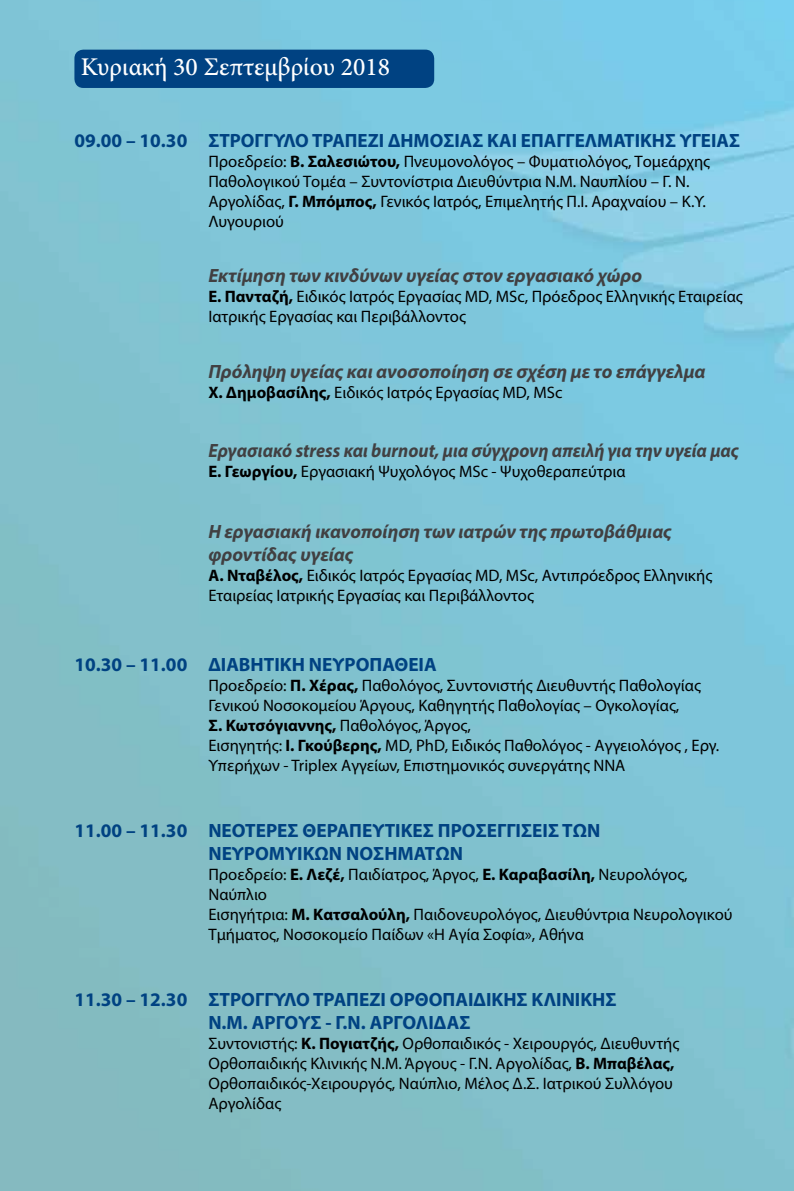
<style>
.page{position:relative;width:794px;height:1191px;background:#fff}
.page>*{position:absolute;margin:0;border:0;box-sizing:border-box;transform-origin:0 0}
.t1{font:500 25.55px "Minion Pro";color:#fff}
.t2{font:700 19.25px/23.1px "Myriad Pro";color:#004282;text-align:center}
.t3{font:italic 700 19.25px/23.1px "Myriad Pro";color:#414042}
.t4{font:italic 700 19.25px "Myriad Pro";color:#414042;scale:.94 1}
.t5{font:16.62px/19.9px "Myriad Pro";color:#000}
.s1{font-weight:700}
</style>
<div class="page">
<img style="left:0;top:0;width:794px;height:1191px">
<div style="left:74px;top:50px;width:360px;height:38px;background:#004282;border-radius:9px"></div>
<h1 class="t1" style="left:81px;top:50px;width:311px">Κυριακή 30 Σεπτεμβρίου 2018</h1>
<p class="t2" style="left:74px;top:128px;width:667px">09.00 – 10.30 ΣΤΡΟΓΓΥΛΟ ΤΡΑΠΕΖΙ ΔΗΜΟΣΙΑΣ ΚΑΙ ΕΠΑΓΓΕΛΜΑΤΙΚΗΣ ΥΓΕΙΑΣ</p>
<p class="t5" style="left:208px;top:151px;width:503px">Προεδρείο: <span class="s1">Β. Σαλεσιώτου,</span> Πνευμονολόγος – Φυματιολόγος, Τομεάρχης Παθολογικού Τομέα – Συντονίστρια Διευθύντρια Ν.Μ. Ναυπλίου – Γ. Ν.<br>Αργολίδας, <span class="s1">Γ. Μπόμπος,</span> Γενικός Ιατρός, Επιμελητής Π.Ι. Αραχναίου – Κ.Υ.<br>Λυγουριού</p>
<p class="t3" style="left:208px;top:263px;width:435px">Εκτίμηση των κινδύνων υγείας στον εργασιακό χώρο</p>
<p class="t5" style="left:208px;top:286px;width:536px"><span class="s1">Ε. Πανταζή,</span> Ειδικός Ιατρός Εργασίας MD, MSc, Πρόεδρος Ελληνικής Εταιρείας<br>Ιατρικής Εργασίας και Περιβάλλοντος</p>
<p class="t3" style="left:208px;top:359px;width:499px">Πρόληψη υγείας και ανοσοποίηση σε σχέση με το επάγγελμα</p>
<p class="t5" style="left:208px;top:382px;width:356px"><span class="s1">Χ. Δημοβασίλης,</span> Ειδικός Ιατρός Εργασίας MD, MSc</p>
<p class="t4" style="left:208px;top:437px;width:566px">Εργασιακό stress και burnout, μια σύγχρονη απειλή για την υγεία μας</p>
<p class="t5" style="left:208px;top:461px;width:419px"><span class="s1">Ε. Γεωργίου,</span> Εργασιακή Ψυχολόγος MSc - Ψυχοθεραπεύτρια</p>
<p class="t3" style="left:208px;top:519px;width:465px">Η εργασιακή ικανοποίηση των ιατρών της πρωτοβάθμιας φροντίδας υγείας</p>
<p class="t5" style="left:208px;top:565px;width:505px"><span class="s1">Α. Νταβέλος,</span> Ειδικός Ιατρός Εργασίας MD, MSc, Αντιπρόεδρος Ελληνικής<br>Εταιρείας Ιατρικής Εργασίας και Περιβάλλοντος</p>
<p class="t2" style="left:74px;top:652px;width:364px">10.30 – 11.00 ΔΙΑΒΗΤΙΚΗ ΝΕΥΡΟΠΑΘΕΙΑ</p>
<p class="t5" style="left:208px;top:675px;width:512px">Προεδρείο: <span class="s1">Π. Χέρας,</span> Παθολόγος, Συντονιστής Διευθυντής Παθολογίας Γενικού Νοσοκομείου Άργους, Καθηγητής Παθολογίας – Ογκολογίας,<br><span class="s1">Σ. Κωτσόγιαννης,</span> Παθολόγος, Άργος,<br>Εισηγητής: <span class="s1">Ι. Γκούβερης,</span> MD, PhD, Ειδικός Παθολόγος - Αγγειολόγος , Εργ.<br>Υπερήχων - Triplex Αγγείων, Επιστημονικός συνεργάτης ΝΝΑ</p>
<p class="t2" style="left:74px;top:818px;width:527px">11.00 – 11.30 ΝΕΟΤΕΡΕΣ ΘΕΡΑΠΕΥΤΙΚΕΣ ΠΡΟΣΕΓΓΙΣΕΙΣ ΤΩΝ<br>ΝΕΥΡΟΜΥΙΚΩΝ ΝΟΣΗΜΑΤΩΝ</p>
<p class="t5" style="left:208px;top:864px;width:526px">Προεδρείο: <span class="s1">Ε. Λεζέ,</span> Παιδίατρος, Άργος, <span class="s1">Ε. Καραβασίλη,</span> Νευρολόγος, Ναύπλιο<br>Εισηγήτρια: <span class="s1">M. Κατσαλούλη,</span> Παιδονευρολόγος, Διευθύντρια Νευρολογικού Τμήματος, Νοσοκομείο Παίδων «Η Αγία Σοφία», Αθήνα</p>
<p class="t2" style="left:208px;top:987px;width:410px;text-align:left;text-indent:-134px">11.30 – 12.30 ΣΤΡΟΓΓΥΛΟ ΤΡΑΠΕΖΙ ΟΡΘΟΠΑΙΔΙΚΗΣ ΚΛΙΝΙΚΗΣ<br>Ν.Μ. ΑΡΓΟΥΣ - Γ.Ν. ΑΡΓΟΛΙΔΑΣ</p>
<p class="t5" style="left:208px;top:1033px;width:472px">Συντονιστής: <span class="s1">Κ. Πογιατζής,</span> Ορθοπαιδικός - Χειρουργός, Διευθυντής Ορθοπαιδικής Κλινικής Ν.Μ. Άργους - Γ.Ν. Αργολίδας, <span class="s1">Β. Μπαβέλας, </span>Ορθοπαιδικός-Χειρουργός, Ναύπλιο, Μέλος Δ.Σ. Ιατρικού Συλλόγου Αργολίδας</p>
</div>
